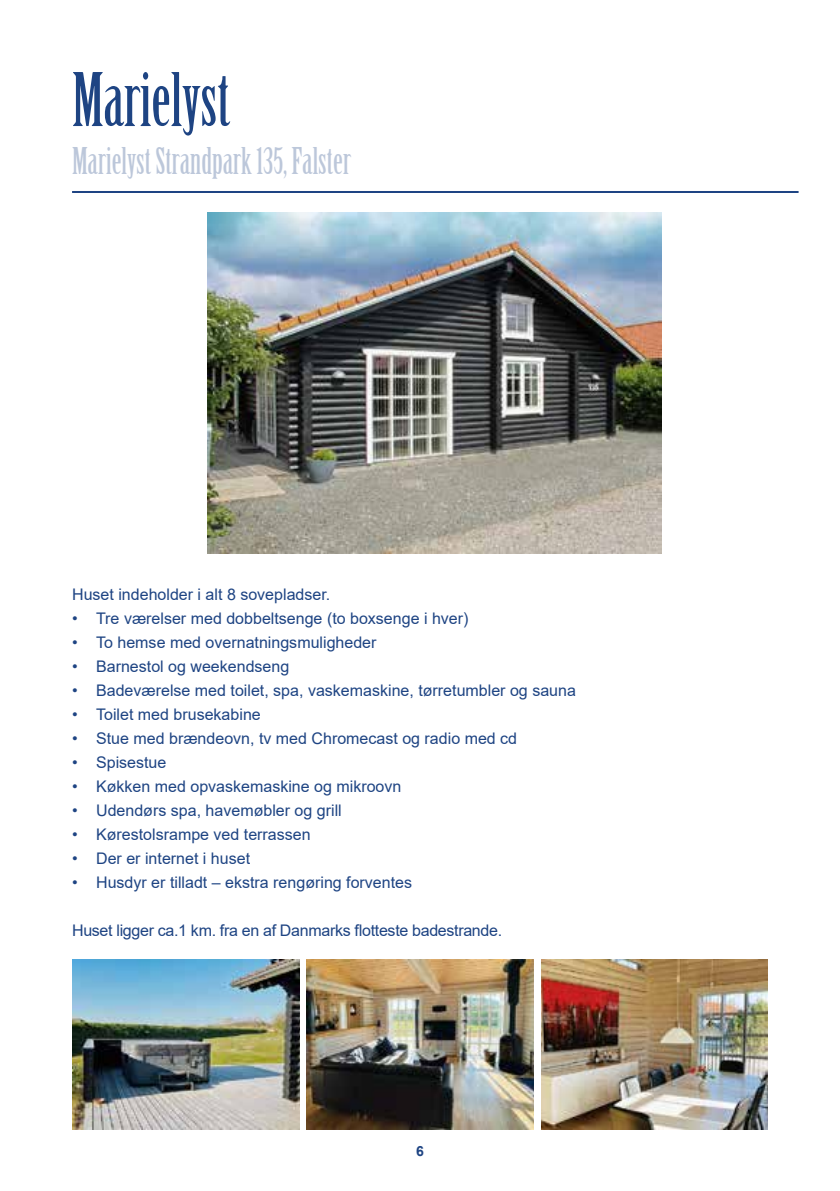
<style>
.page{position:relative;width:840px;height:1191px;background:#fff}
.page>*{position:absolute;margin:0;border:0;box-sizing:border-box;transform-origin:0 0}
.t1{font:72px "Birch Std";color:#1e4483}
.t2{font:36px "Birch Std";color:#bcc7da}
.t3{font:16px "Arial";color:#1e4483}
.t4{font:16px "Arial";letter-spacing:-.02em;color:#1e4483}
.t5{font:700 14px "Arial";color:#1e4483}
</style>
<div class="page">
<hr style="left:72px;top:191px;width:726px;height:2px;background:#1e4483">
<img style="left:72px;top:959px;width:227px;height:170px">
<img style="left:207px;top:213px;width:454px;height:340px">
<img style="left:306px;top:959px;width:227px;height:170px">
<img style="left:541px;top:959px;width:226px;height:170px">
<h1 class="t1" style="left:72px;top:59px;width:159px">Marielyst</h1>
<h2 class="t2" style="left:72px;top:141px;width:280px">Marielyst Strandpark 135, Falster</h2>
<p class="t3" style="left:72px;top:583px;width:259px">Huset indeholder i alt 8 sovepladser.</p>
<p class="t3" style="left:72px;top:607px;width:397px">• Tre værelser med dobbeltsenge (to boxsenge i hver)</p>
<p class="t3" style="left:72px;top:631px;width:306px">• To hemse med overnatningsmuligheder</p>
<p class="t3" style="left:72px;top:655px;width:218px">• Barnestol og weekendseng</p>
<p class="t3" style="left:72px;top:679px;width:505px">• Badeværelse med toilet, spa, vaskemaskine, tørretumbler og sauna</p>
<p class="t3" style="left:72px;top:703px;width:190px">• Toilet med brusekabine</p>
<p class="t3" style="left:72px;top:727px;width:446px">• Stue med brændeovn, tv med Chromecast og radio med cd</p>
<p class="t3" style="left:72px;top:751px;width:96px">• Spisestue</p>
<p class="t3" style="left:72px;top:775px;width:330px">• Køkken med opvaskemaskine og mikroovn</p>
<p class="t3" style="left:72px;top:799px;width:271px">• Udendørs spa, havemøbler og grill</p>
<p class="t3" style="left:72px;top:823px;width:240px">• Kørestolsrampe ved terrassen</p>
<p class="t3" style="left:72px;top:847px;width:179px">• Der er internet i huset</p>
<p class="t3" style="left:72px;top:871px;width:341px">• Husdyr er tilladt – ekstra rengøring forventes</p>
<p class="t4" style="left:72px;top:919px;width:431px">Huset ligger ca.1 km. fra en af Danmarks flotteste badestrande.</p>
<p class="t5" style="left:416px;top:1140px;width:9px">6</p>
</div>
